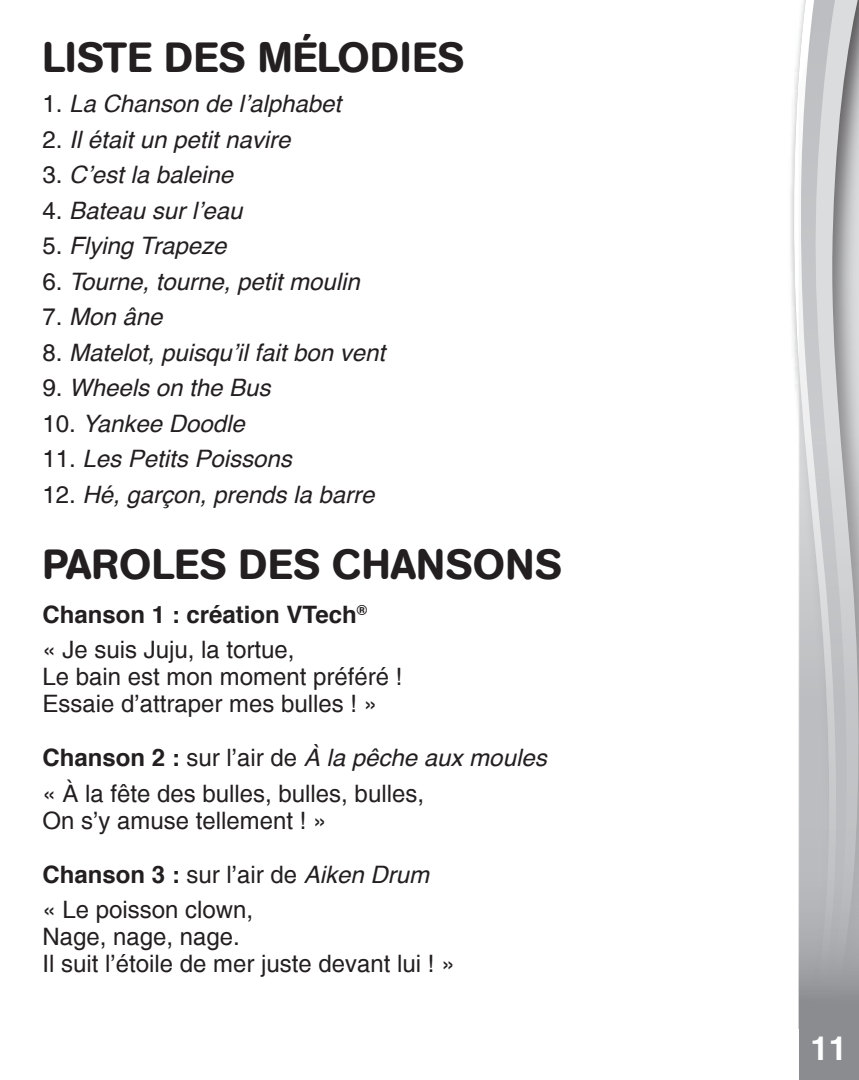
<style>
.page{position:relative;width:859px;height:1080px;background:#fff}
.page>*{position:absolute;margin:0;border:0;box-sizing:border-box;transform-origin:0 0}
.t1{font:500 42px "AG Book Rounded";letter-spacing:.02em;color:#231f20}
.t2{font:700 33px "Helvetica";color:#fff}
.t3{font:24px/27px "Helvetica";color:#231f20}
.t4{font:italic 24px "Helvetica";color:#231f20}
.t5{font:700 24px/35.4px "Helvetica";color:#231f20}
.s1{font-style:normal}
.s2{font-weight:400}
.s3{font-weight:700}
.s4{font-style:italic}
.s5{font-size:27px}
</style>
<div class="page">
<div style="left:787px;top:0;width:72px;height:1080px;background:#231f20;opacity:.75"></div>
<svg style="left:793px;top:0;width:6px;height:1029px"></svg>
<svg style="left:799px;top:0;width:60px;height:1080px;background:#bebfc1"></svg>
<div style="left:741px;top:1029px;width:58px;height:51px;background:#fff"></div>
<h1 class="t1" style="left:42px;top:33px;width:423px">LISTE DES MÉLODIES</h1>
<p class="t4" style="left:42px;top:85px;width:300px"><span class="s1">1.</span> La Chanson de l’alphabet</p>
<p class="t4" style="left:42px;top:120px;width:250px"><span class="s1">2.</span> Il était un petit navire</p>
<p class="t4" style="left:42px;top:156px;width:192px"><span class="s1">3.</span> C’est la baleine</p>
<p class="t4" style="left:42px;top:191px;width:202px"><span class="s1">4.</span> Bateau sur l’eau</p>
<p class="t4" style="left:42px;top:227px;width:186px"><span class="s1">5.</span> Flying Trapeze</p>
<p class="t4" style="left:42px;top:262px;width:319px"><span class="s1">6.</span> Tourne, tourne, petit moulin</p>
<p class="t4" style="left:42px;top:298px;width:122px"><span class="s1">7.</span> Mon âne</p>
<p class="t4" style="left:42px;top:333px;width:344px"><span class="s1">8.</span> Matelot, puisqu’il fait bon vent</p>
<p class="t4" style="left:42px;top:369px;width:230px"><span class="s1">9.</span> Wheels on the Bus</p>
<p class="t4" style="left:42px;top:404px;width:204px"><span class="s1">10.</span> Yankee Doodle</p>
<p class="t4" style="left:42px;top:440px;width:251px"><span class="s1">11.</span> Les Petits Poissons</p>
<p class="t4" style="left:42px;top:475px;width:334px"><span class="s1">12.</span> Hé, garçon, prends la barre</p>
<h1 class="t1" style="left:42px;top:540px;width:521px">PAROLES DES CHANSONS</h1>
<p class="t5" style="left:42px;top:598px;width:326px">Chanson 1 : création VTech<sup>® </sup><span class="s2">« Je suis Juju, la tortue,</span></p>
<p class="t3" style="left:42px;top:663px;width:362px">Le bain est mon moment préféré !<br>Essaie d’attraper mes bulles ! »</p>
<p class="t3" style="left:42px;top:740px;width:506px;line-height:35.4px"><span class="s3">Chanson 2 :</span> sur l’air de <span class="s4">À la pêche aux moules </span>« À la fête des bulles, bulles, bulles,</p>
<p class="t3" style="left:42px;top:807px;width:286px">On s’y amuse tellement ! »</p>
<p class="t3" style="left:42px;top:857px;width:388px;line-height:35.4px"><span class="s3">Chanson 3 :</span> sur l’air de <span class="s4">Aiken Drum </span>« Le poisson clown,</p>
<p class="t3" style="left:42px;top:923px;width:414px">Nage, nage, nage.<br>Il suit l’étoile de mer juste devant lui ! »</p>
<h2 class="t2" style="left:813px;top:1021px;width:39px">11<span class="s5">11</span></h2>
<h2 class="t2" style="left:810px;top:1029px;width:38px">11</h2>
</div>
